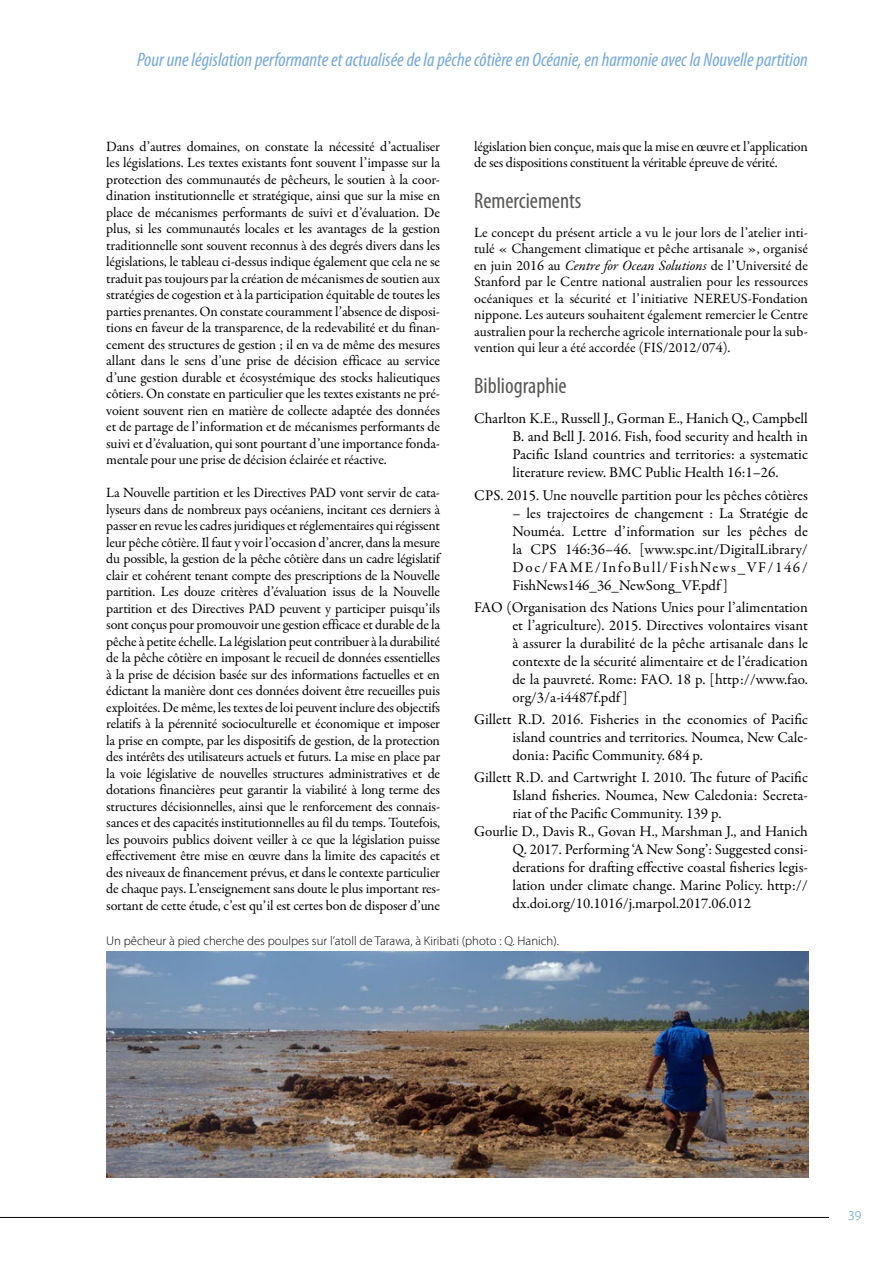
<style>
.page{position:relative;width:893px;height:1263px;background:#fff}
.page>*{position:absolute;margin:0;border:0;box-sizing:border-box;transform-origin:0 0}
.t1{font:condensed 22.5px "Myriad Pro";color:#575756}
.t2{font:italic condensed 19.5px "Myriad Pro";color:#75a8db}
.t3{font:15px/18px "Garamond Premr Pro";color:#000;text-align:justify}
.t4{font:14.25px/16.5px "Garamond Premr Pro";letter-spacing:-.015em;color:#000;text-align:justify}
.t5{font:300 13.5px "Myriad Pro";color:#4394d1}
.t6{font:300 12.75px "Myriad Pro";color:#000}
.s1{font-style:italic}
</style>
<div class="page">
<hr style="left:0;top:1217px;width:829px;height:1px;background:#000">
<img style="left:106px;top:951px;width:702px;height:227px">
<h2 class="t2" style="left:137px;top:47px;width:672px">Pour une législation performante et actualisée de la pêche côtière en Océanie, en harmonie avec la Nouvelle partition</h2>
<p class="t4" style="left:106px;top:138px;width:335px">Dans d’autres domaines, on constate la nécessité d’actualiser les législations. Les textes existants font souvent l’impasse sur la protection des communautés de pêcheurs, le soutien à la coor&shy;dination institutionnelle et stratégique, ainsi que sur la mise en place de mécanismes performants de suivi et d’évaluation. De plus, si les communautés locales et les avantages de la gestion traditionnelle sont souvent reconnus à des degrés divers dans les législations, le tableau ci-dessus indique également que cela ne se traduit pas toujours par la création de mécanismes de soutien aux stratégies de cogestion et à la participation équitable de toutes les parties prenantes. On constate couramment l’absence de disposi&shy;tions en faveur de la transparence, de la redevabilité et du finan&shy;cement des structures de gestion ; il en va de même des mesures allant dans le sens d’une prise de décision efficace au service d’une gestion durable et écosystémique des stocks halieutiques côtiers. On constate en particulier que les textes existants ne pré&shy;voient souvent rien en matière de collecte adaptée des données et de partage de l’information et de mécanismes performants de suivi et d’évaluation, qui sont pourtant d’une importance fonda&shy;mentale pour une prise de décision éclairée et réactive.</p>
<p class="t4" style="left:106px;top:485px;width:335px">La Nouvelle partition et les Directives PAD vont servir de cata&shy;lyseurs dans de nombreux pays océaniens, incitant ces derniers à passer en revue les cadres juridiques et réglementaires qui régissent leur pêche côtière. Il faut y voir l’occasion d’ancrer, dans la mesure du possible, la gestion de la pêche côtière dans un cadre législatif clair et cohérent tenant compte des prescriptions de la Nouvelle partition. Les douze critères d’évaluation issus de la Nouvelle partition et des Directives PAD peuvent y participer puisqu’ils sont conçus pour promouvoir une gestion efficace et durable de la pêche à petite échelle. La législation peut contribuer à la durabilité de la pêche côtière en imposant le recueil de données essentielles à la prise de décision basée sur des informations factuelles et en édictant la manière dont ces données doivent être recueilles puis exploitées. De même, les textes de loi peuvent inclure des objectifs relatifs à la pérennité socioculturelle et économique et imposer la prise en compte, par les dispositifs de gestion, de la protection des intérêts des utilisateurs actuels et futurs. La mise en place par la voie législative de nouvelles structures administratives et de dotations financières peut garantir la viabilité à long terme des structures décisionnelles, ainsi que le renforcement des connais&shy;sances et des capacités institutionnelles au fil du temps. Toutefois, les pouvoirs publics doivent veiller à ce que la législation puisse effectivement être mise en œuvre dans la limite des capacités et des niveaux de financement prévus, et dans le contexte particulier de chaque pays. L’enseignement sans doute le plus important res&shy;sortant de cette étude, c’est qu’il est certes bon de disposer d’une</p>
<p class="t4" style="left:474px;top:138px;width:335px">législation bien conçue, mais que la mise en œuvre et l’application de ses dispositions constituent la véritable épreuve de vérité.</p>
<h1 class="t1" style="left:474px;top:187px;width:109px">Remerciements</h1>
<p class="t4" style="left:474px;top:224px;width:335px">Le concept du présent article a vu le jour lors de l’atelier inti&shy;tulé « Changement climatique et pêche artisanale », organisé en juin 2016 au <span class="s1">Centre for Ocean Solutions</span> de l’Université de Stanford par le Centre national australien pour les ressources océaniques et la sécurité et l’initiative NEREUS-Fondation nippone. Les auteurs souhaitent également remercier le Centre australien pour la recherche agricole internationale pour la sub&shy;vention qui leur a été accordée (FIS/2012/074).</p>
<h1 class="t1" style="left:474px;top:372px;width:94px">Bibliographie</h1>
<p class="t3" style="left:512px;top:410px;width:297px;text-indent:-38px">Charlton K.E., Russell J., Gorman E., Hanich Q., Campbell B. and Bell J. 2016. Fish, food security and health in Pacific Island countries and territories: a systematic literature review. BMC Public Health 16:1–26.</p>
<p class="t3" style="left:474px;top:486px;width:335px">CPS. 2015. Une nouvelle partition pour les pêches côtières</p>
<p class="t3" style="left:512px;top:504px;width:297px">– les trajectoires de changement : La Stratégie de Nouméa. Lettre d’information sur les pêches de la CPS 146:36–46. [www.spc.int/DigitalLibrary/ Doc/FAME/InfoBull/FishNews_VF/146/ FishNews146_36_NewSong_VF.pdf ]</p>
<p class="t3" style="left:512px;top:599px;width:297px;text-indent:-38px">FAO (Organisation des Nations Unies pour l’alimentation et l’agriculture). 2015. Directives volontaires visant à assurer la durabilité de la pêche artisanale dans le contexte de la sécurité alimentaire et de l’éradication de la pauvreté. Rome: FAO. 18 p. [http://www.fao. org/3/a-i4487f.pdf ]</p>
<p class="t3" style="left:512px;top:711px;width:297px;text-indent:-38px">Gillett R.D. 2016. Fisheries in the economies of Pacific island countries and territories. Noumea, New Cale&shy;donia: Pacific Community. 684 p.</p>
<p class="t3" style="left:474px;top:769px;width:335px">Gillett R.D. and Cartwright I. 2010. The future of Pacific</p>
<p class="t3" style="left:512px;top:787px;width:297px">Island fisheries. Noumea, New Caledonia: Secreta-</p>
<p class="t3" style="left:512px;top:805px;width:211px">riat of the Pacific Community. 139 p.</p>
<p class="t3" style="left:474px;top:823px;width:335px">Gourlie D., Davis R., Govan H., Marshman J., and Hanich</p>
<p class="t3" style="left:512px;top:841px;width:297px">Q. 2017. Performing ‘A New Song’: Suggested consi-</p>
<p class="t3" style="left:512px;top:859px;width:297px">derations for drafting effective coastal fisheries legis-</p>
<p class="t3" style="left:512px;top:877px;width:297px">lation under climate change. Marine Policy. http://</p>
<p class="t3" style="left:512px;top:895px;width:240px">dx.doi.org/10.1016/j.marpol.2017.06.012</p>
<p class="t6" style="left:106px;top:933px;width:454px">Un pêcheur à pied cherche des poulpes sur l’atoll de Tarawa, à Kiribati (photo : Q. Hanich).</p>
<p class="t5" style="left:848px;top:1207px;width:15px">39</p>
</div>
